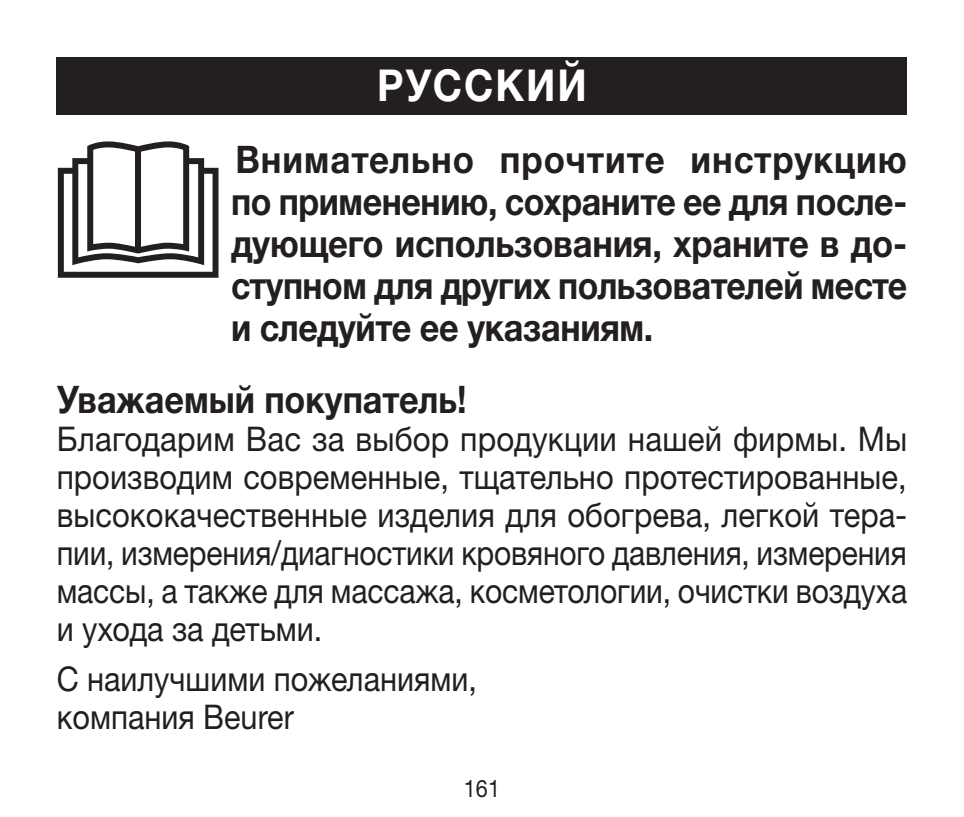
<style>
.page{position:relative;width:964px;height:817px;background:#fff}
.page>*{position:absolute;margin:0;border:0;box-sizing:border-box;transform-origin:0 0}
.t1{font:700 44px "Helvetica Neue LTW1 G";letter-spacing:.05em;color:#fff;scale:.9 1}
.t2{font:700 38px/42px "Helvetica Neue LTW1 G";letter-spacing:-.015em;color:#231f20;text-align:justify;scale:.92 1}
.t3{font:700 38px "Helvetica Neue LTW1 G";letter-spacing:-.015em;color:#231f20;scale:.9 1}
.t4{font:34px/38px "Helvetica Neue LTW1 G";letter-spacing:-.005em;color:#231f20;text-align:justify;scale:.92 1}
.t5{font:34px/38px "Helvetica Neue LTW1 G";letter-spacing:-.005em;color:#231f20;scale:.9 1}
.t6{font:24px "Helvetica Neue LTW1 G";color:#231f20;scale:.9 1}
</style>
<div class="page">
<div style="left:57px;top:57px;width:850px;height:58px;background:#231f20"></div>
<svg style="left:58px;top:141px;width:160px;height:137px"></svg>
<div style="left:135px;top:149px;width:6px;height:101px;background:#231f20"></div>
<p class="t1" style="left:377px;top:58px;width:234px">РУССКИЙ</p>
<p class="t2" style="left:231px;top:138px;width:736px">Внимательно прочтите инструкцию по применению, сохраните ее для после&shy;дующего использования, храните в до&shy;ступном для других пользователей месте и следуйте ее указаниям.</p>
<p class="t3" style="left:57px;top:376px;width:457px">Уважаемый покупатель!</p>
<p class="t4" style="left:57px;top:419px;width:926px">Благодарим Вас за выбор продукции нашей фирмы. Мы производим современные, тщательно протестированные, высококачественные изделия для обогрева, легкой тера&shy;пии, измерения/диагностики кровяного давления, измерения массы, а также для массажа, косметологии, очистки воздуха и ухода за детьми.</p>
<p class="t5" style="left:57px;top:659px;width:469px">С наилучшими пожеланиями, компания Beurer</p>
<p class="t6" style="left:464px;top:773px;width:42px">161</p>
</div>
